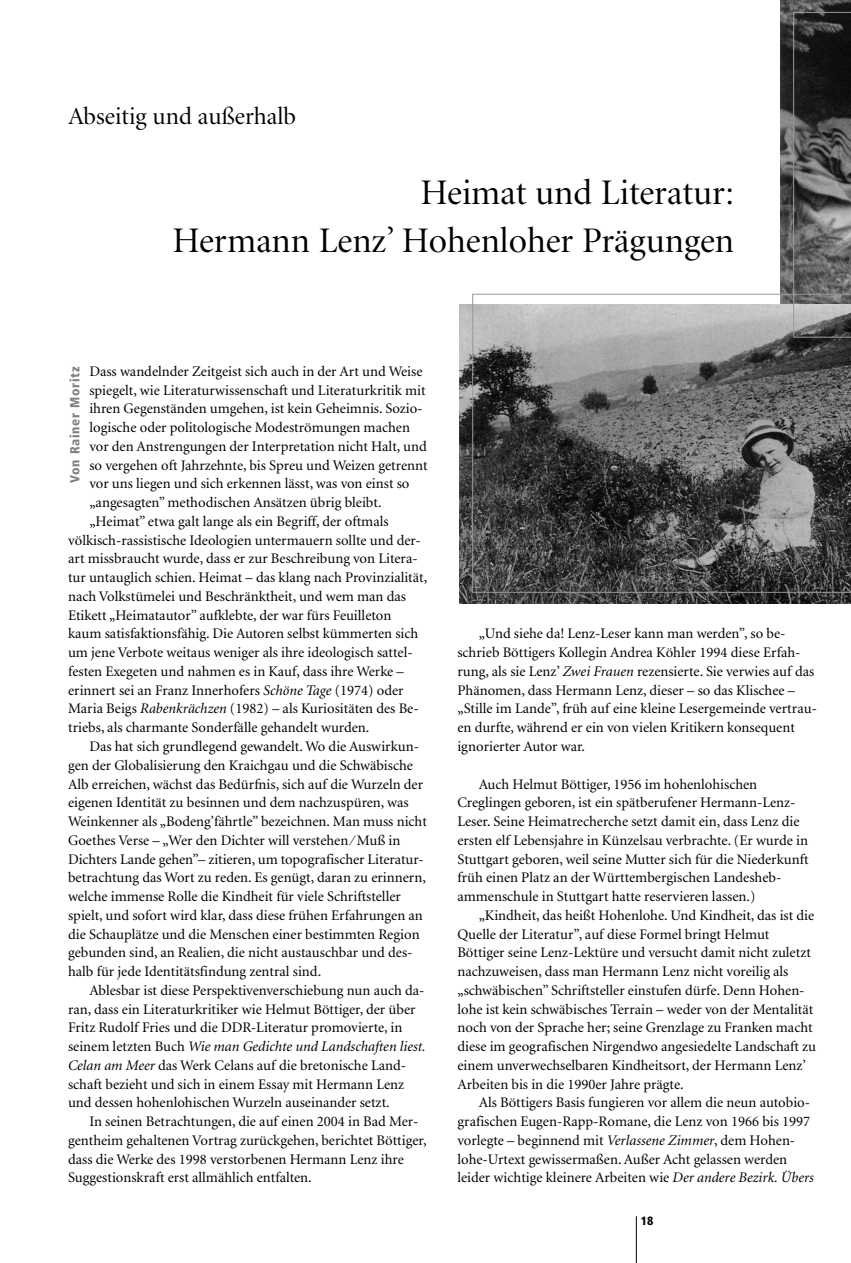
<style>
.page{position:relative;width:851px;height:1263px;background:#fff}
.page>*{position:absolute;margin:0;border:0;box-sizing:border-box;transform-origin:0 0}
.t1{font:36px/47.4px "Minion Display";color:#000;text-align:right}
.t2{font:24.75px "Minion Display";color:#000}
.t3{font:14.7px/18.8px "Minion";color:#000}
.t4{font:italic 14.7px "Minion";color:#000}
.t5{font:900 condensed 13.2px "Frutiger";letter-spacing:.05em;color:#808080}
.t6{font:900 condensed 12px "Frutiger";color:#000}
.s1{font-style:italic}
.s2{font-style:normal}
</style>
<div class="page">
<hr style="left:636px;top:1216px;width:1px;height:47px;background:#000">
<img style="left:780px;top:0;width:70px;height:294px">
<img style="left:459px;top:304px;width:391px;height:299px">
<svg style="left:472px;top:294px;width:378px;height:299px;background:#646464"></svg>
<svg style="left:793px;top:12px;width:57px;height:325px;background:#515151"></svg>
<h2 class="t2" style="left:68px;top:106px;width:229px">Abseitig und außerhalb</h2>
<h1 class="t1" style="left:172px;top:172px;width:563px">Heimat und Literatur:<br>Hermann Lenz’ Hohenloher Prägungen</h1>
<p class="t3" style="left:89px;top:363px;width:334px">Dass wandelnder Zeitgeist sich auch in der Art und Weise</p>
<p class="t3" style="left:89px;top:382px;width:338px">spiegelt, wie Literaturwissenschaft und Literaturkritik mit</p>
<p class="t3" style="left:89px;top:400px;width:335px">ihren Gegenständen umgehen, ist kein Geheimnis. Sozio-</p>
<p class="t3" style="left:89px;top:419px;width:322px">logische oder politologische Modeströmungen machen</p>
<p class="t3" style="left:89px;top:438px;width:339px">vor den Anstrengungen der Interpretation nicht Halt, und</p>
<p class="t3" style="left:89px;top:457px;width:340px">so vergehen oft Jahrzehnte, bis Spreu und Weizen getrennt</p>
<p class="t3" style="left:89px;top:475px;width:321px">vor uns liegen und sich erkennen lässt, was von einst so</p>
<p class="t3" style="left:89px;top:494px;width:293px">„angesagten” methodischen Ansätzen übrig bleibt.</p>
<p class="t3" style="left:89px;top:513px;width:301px">„Heimat” etwa galt lange als ein Begriff, der oftmals</p>
<p class="t3" style="left:68px;top:532px;width:354px">völkisch-rassistische Ideologien untermauern sollte und der-</p>
<p class="t3" style="left:68px;top:550px;width:351px">art missbraucht wurde, dass er zur Beschreibung von Litera-</p>
<p class="t3" style="left:68px;top:569px;width:360px">tur untauglich schien. Heimat – das klang nach Provinzialität,</p>
<p class="t3" style="left:68px;top:588px;width:339px">nach Volkstümelei und Beschränktheit, und wem man das</p>
<p class="t3" style="left:68px;top:607px;width:325px">Etikett „Heimatautor” aufklebte, der war fürs Feuilleton</p>
<p class="t3" style="left:68px;top:625px;width:351px">kaum satisfaktionsfähig. Die Autoren selbst kümmerten sich</p>
<p class="t3" style="left:68px;top:644px;width:346px">um jene Verbote weitaus weniger als ihre ideologisch sattel-</p>
<p class="t3" style="left:68px;top:663px;width:337px">festen Exegeten und nahmen es in Kauf, dass ihre Werke –</p>
<p class="t3" style="left:68px;top:682px;width:337px">erinnert sei an Franz Innerhofers <span class="s1">Schöne Tage</span> (1974) oder</p>
<p class="t3" style="left:68px;top:700px;width:352px">Maria Beigs <span class="s1">Rabenkrächzen</span> (1982) – als Kuriositäten des Be-</p>
<p class="t3" style="left:68px;top:719px;width:303px">triebs, als charmante Sonderfälle gehandelt wurden.</p>
<p class="t3" style="left:89px;top:738px;width:331px">Das hat sich grundlegend gewandelt. Wo die Auswirkun-</p>
<p class="t3" style="left:68px;top:757px;width:346px">gen der Globalisierung den Kraichgau und die Schwäbische</p>
<p class="t3" style="left:68px;top:775px;width:356px">Alb erreichen, wächst das Bedürfnis, sich auf die Wurzeln der</p>
<p class="t3" style="left:68px;top:794px;width:342px">eigenen Identität zu besinnen und dem nachzuspüren, was</p>
<p class="t3" style="left:68px;top:813px;width:360px">Weinkenner als „Bodeng’fährtle” bezeichnen. Man muss nicht</p>
<p class="t3" style="left:68px;top:832px;width:334px">Goethes Verse – „Wer den Dichter will verstehen ⁄ Muß in</p>
<p class="t3" style="left:68px;top:850px;width:357px">Dichters Lande gehen”– zitieren, um topografischer Literatur-</p>
<p class="t3" style="left:68px;top:869px;width:359px">betrachtung das Wort zu reden. Es genügt, daran zu erinnern,</p>
<p class="t3" style="left:68px;top:888px;width:334px">welche immense Rolle die Kindheit für viele Schriftsteller</p>
<p class="t3" style="left:68px;top:907px;width:356px">spielt, und sofort wird klar, dass diese frühen Erfahrungen an</p>
<p class="t3" style="left:68px;top:925px;width:353px">die Schauplätze und die Menschen einer bestimmten Region</p>
<p class="t3" style="left:68px;top:944px;width:346px">gebunden sind, an Realien, die nicht austauschbar und des-</p>
<p class="t3" style="left:68px;top:963px;width:254px">halb für jede Identitätsfindung zentral sind.</p>
<p class="t3" style="left:89px;top:982px;width:336px">Ablesbar ist diese Perspektivenverschiebung nun auch da-</p>
<p class="t3" style="left:68px;top:1000px;width:349px">ran, dass ein Literaturkritiker wie Helmut Böttiger, der über</p>
<p class="t3" style="left:68px;top:1019px;width:336px">Fritz Rudolf Fries und die DDR-Literatur promovierte, in</p>
<p class="t4" style="left:68px;top:1040px;width:359px"><span class="s2">seinem letzten Buch</span> Wie man Gedichte und Landschaften liest.</p>
<p class="t3" style="left:68px;top:1057px;width:339px"><span class="s1">Celan am Meer</span> das Werk Celans auf die bretonische Land-</p>
<p class="t3" style="left:68px;top:1075px;width:337px">schaft bezieht und sich in einem Essay mit Hermann Lenz</p>
<p class="t3" style="left:68px;top:1094px;width:323px">und dessen hohenlohischen Wurzeln auseinander setzt.</p>
<p class="t3" style="left:89px;top:1113px;width:330px">In seinen Betrachtungen, die auf einen 2004 in Bad Mer-</p>
<p class="t3" style="left:68px;top:1132px;width:360px">gentheim gehaltenen Vortrag zurückgehen, berichtet Böttiger,</p>
<p class="t3" style="left:68px;top:1150px;width:337px">dass die Werke des 1998 verstorbenen Hermann Lenz ihre</p>
<p class="t3" style="left:68px;top:1169px;width:245px">Suggestionskraft erst allmählich entfalten.</p>
<p class="t5" style="left:69px;top:483px;width:118px;rotate:-90deg">Von Rainer Moritz</p>
<p class="t3" style="left:457px;top:625px;width:361px;text-indent:21px">„Und siehe da! Lenz-Leser kann man werden”, so be&shy;schrieb Böttigers Kollegin Andrea Köhler 1994 diese Erfah&shy;rung, als sie Lenz’ <span class="s1">Zwei Frauen</span> rezensierte. Sie verwies auf das Phänomen, dass Hermann Lenz, dieser – so das Klischee – „Stille im Lande”, früh auf eine kleine Lesergemeinde vertrau&shy;en durfte, während er ein von vielen Kritikern konsequent ignorierter Autor war.</p>
<p class="t3" style="left:457px;top:775px;width:352px;text-indent:21px">Auch Helmut Böttiger, 1956 im hohenlohischen Creglingen geboren, ist ein spätberufener Hermann-Lenz-Leser. Seine Heimatrecherche setzt damit ein, dass Lenz die ersten elf Lebensjahre in Künzelsau verbrachte. (Er wurde in Stuttgart geboren, weil seine Mutter sich für die Niederkunft früh einen Platz an der Württembergischen Landesheb&shy;ammenschule in Stuttgart hatte reservieren lassen.)</p>
<p class="t3" style="left:457px;top:907px;width:360px;text-indent:21px">„Kindheit, das heißt Hohenlohe. Und Kindheit, das ist die Quelle der Literatur”, auf diese Formel bringt Helmut Böttiger seine Lenz-Lektüre und versucht damit nicht zuletzt nachzuweisen, dass man Hermann Lenz nicht voreilig als „schwäbischen” Schriftsteller einstufen dürfe. Denn Hohen&shy;lohe ist kein schwäbisches Terrain – weder von der Mentalität noch von der Sprache her; seine Grenzlage zu Franken macht diese im geografischen Nirgendwo angesiedelte Landschaft zu einem unverwechselbaren Kindheitsort, der Hermann Lenz’ Arbeiten bis in die 1990er Jahre prägte.</p>
<p class="t3" style="left:457px;top:1094px;width:358px;text-indent:21px">Als Böttigers Basis fungieren vor allem die neun autobio&shy;grafischen Eugen-Rapp-Romane, die Lenz von 1966 bis 1997 vorlegte – beginnend mit <span class="s1">Verlassene Zimmer</span>, dem Hohen&shy;lohe-Urtext gewissermaßen. Außer Acht gelassen werden leider wichtige kleinere Arbeiten wie <span class="s1">Der andere Bezirk. Übers</span></p>
<p class="t6" style="left:640px;top:1216px;width:14px">18</p>
</div>
